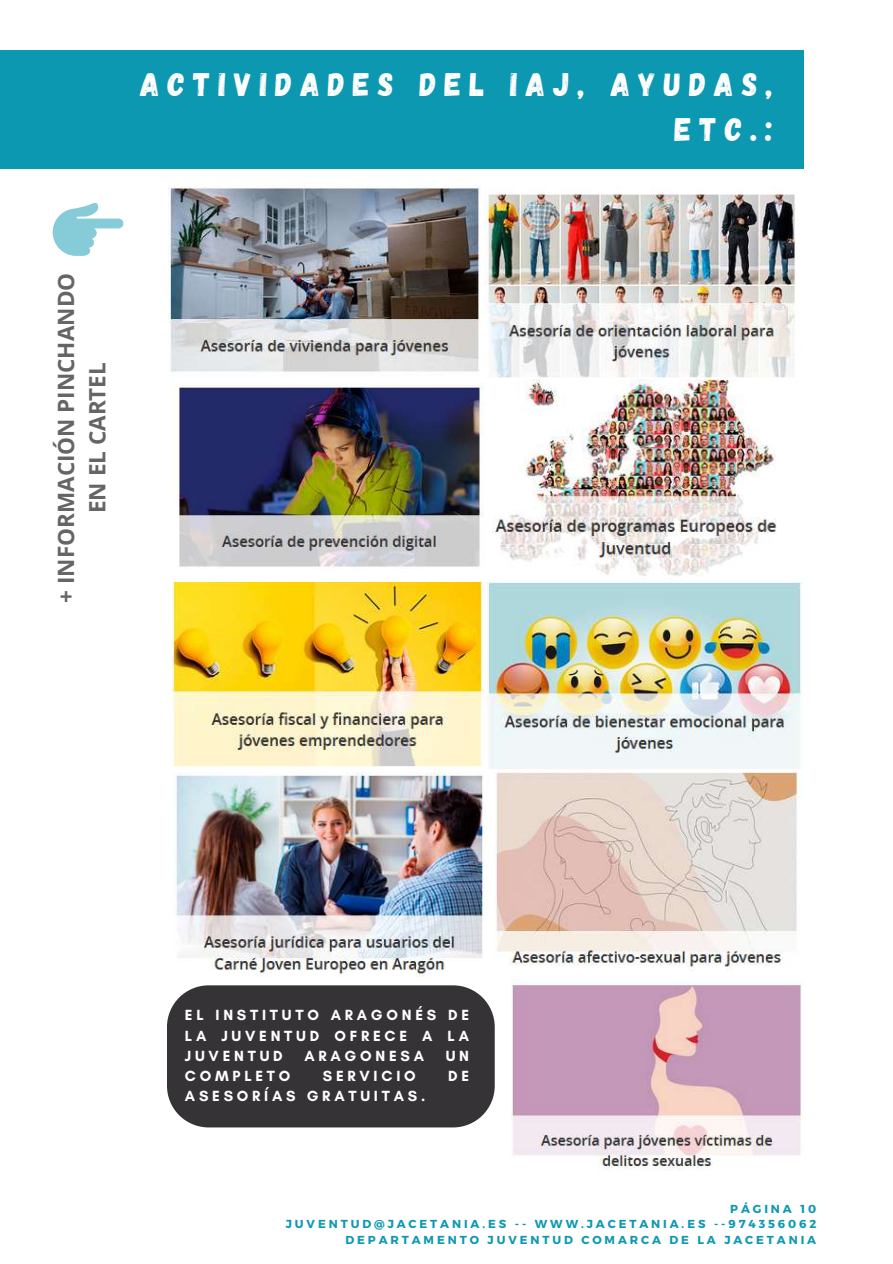
<style>
.page{position:relative;width:893px;height:1264px;background:#fff}
.page>*{position:absolute;margin:0;border:0;box-sizing:border-box;transform-origin:0 0}
.t1{font:32.55px/45px "Gagalin";letter-spacing:.25em;color:#fff;text-align:right}
.t2{font:700 22.5px/31.5px "Open Sans";color:#646567;text-align:center}
.t3{font:700 15px/20.2px "Glacial Indifference";letter-spacing:.25em;color:#fff;text-align:justify}
.t4{font:700 11.55px/15.5px "Montserrat";letter-spacing:.25em;color:#0d98b2;text-align:right}
</style>
<div class="page">
<div style="left:0;top:50px;width:804px;height:118px;background:#0d98b2"></div>
<img style="left:169px;top:186px;width:311px;height:186px">
<img style="left:484px;top:188px;width:312px;height:192px">
<img style="left:492px;top:380px;width:285px;height:196px">
<img style="left:176px;top:383px;width:308px;height:184px">
<img style="left:172px;top:582px;width:630px;height:187px">
<img style="left:174px;top:772px;width:311px;height:205px">
<img style="left:494px;top:772px;width:305px;height:195px">
<img style="left:511px;top:979px;width:292px;height:190px">
<svg style="left:53px;top:203px;width:70px;height:53px"></svg>
<div style="left:167px;top:985px;width:327px;height:142px;background:#353335"></div>
<h1 class="t1" style="left:140px;top:61px;width:634px">ACTIVIDADES DEL IAJ, AYUDAS,<br>ETC.:</h1>
<h2 class="t2" style="left:50px;top:602px;width:331px;rotate:-90deg">+ INFORMACIÓN PINCHANDO<br>EN EL CARTEL</h2>
<p class="t3" style="left:185px;top:1005px;width:285px">EL INSTITUTO ARAGONÉS DE LA JUVENTUD OFRECE A LA JUVENTUD</p>
<p class="t3" style="left:304px;top:1045px;width:121px">ARAGONESA</p>
<p class="t3" style="left:445px;top:1045px;width:25px">UN</p>
<p class="t3" style="left:185px;top:1065px;width:107px">COMPLETO</p>
<p class="t3" style="left:323px;top:1065px;width:94px">SERVICIO</p>
<p class="t3" style="left:448px;top:1065px;width:22px">DE</p>
<p class="t3" style="left:185px;top:1086px;width:242px">ASESORÍAS GRATUITAS.</p>
<p class="t4" style="left:286px;top:1200px;width:532px">PÁGINA 10<br>JUVENTUD@JACETANIA.ES -- WWW.JACETANIA.ES --974356062<br>DEPARTAMENTO JUVENTUD COMARCA DE LA JACETANIA</p>
</div>
